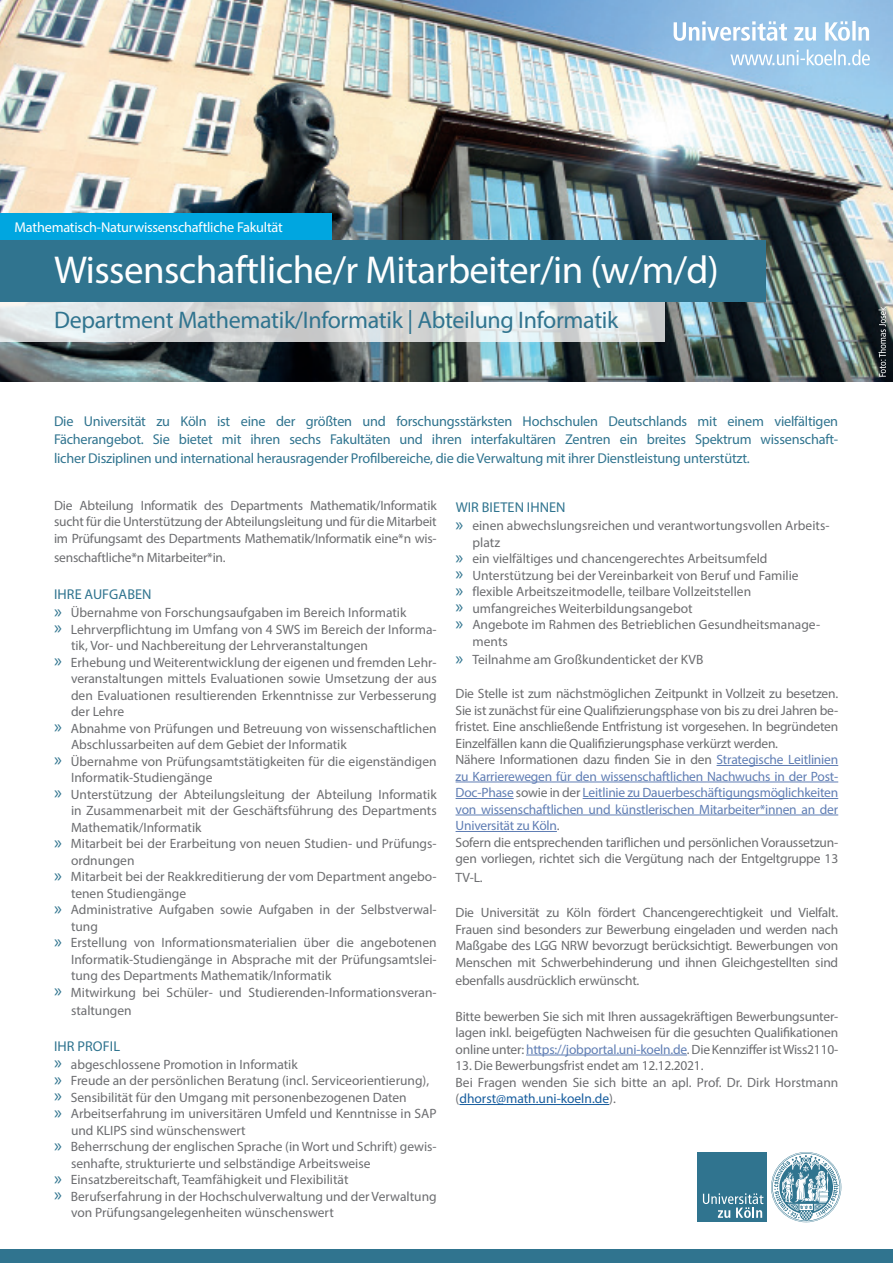
<style>
.page{position:relative;width:893px;height:1263px;background:#fff}
.page>*{position:absolute;margin:0;border:0;box-sizing:border-box;transform-origin:0 0}
.t1{font:39px "Myriad Pro";letter-spacing:-.015em;color:#fff}
.t2{font:24px "Myriad Pro";letter-spacing:-.015em;color:#30748f}
.t3{font:14.25px/18.8px "Myriad Pro";letter-spacing:-.015em;color:#30748f;text-align:justify}
.t4{font:14.25px "Myriad Pro";letter-spacing:-.015em;color:#fff}
.t5{font:14.25px "Myriad Pro";letter-spacing:.005em;color:#30748f}
.Fließtext{font:13.5px/16.5px "Myriad Pro";color:#6c6d70}
.t6{font:13.5px/16.5px "Myriad Pro";letter-spacing:-.015em;color:#607eb4;text-align:justify}
.s1{font-size:18.75px;color:#30748f}
.s2{color:#6c6d70}
.s3{color:#607eb4}
.s4{color:#175d9e}
</style>
<div class="page">
<img style="left:0;top:0;width:893px;height:382px">
<div style="left:0;top:1249px;width:893px;height:14px;background:#30748f"></div>
<svg style="left:730px;top:49px;width:140px;height:16px"></svg>
<svg style="left:674px;top:21px;width:195px;height:20px"></svg>
<div style="left:697px;top:1152px;width:70px;height:70px;background:#30748f"></div>
<svg style="left:703px;top:1193px;width:60px;height:25px"></svg>
<svg style="left:771px;top:1152px;width:70px;height:70px"></svg>
<div style="left:0;top:240px;width:765px;height:62px;background:#30748f"></div>
<svg style="left:0;top:302px;width:665px;height:39px;background:#dadedf"></svg>
<hr style="left:717px;top:765px;width:121px;height:1px;background:#607eb4">
<hr style="left:456px;top:782px;width:382px;height:1px;background:#607eb4">
<hr style="left:456px;top:798px;width:58px;height:1px;background:#607eb4">
<hr style="left:583px;top:798px;width:255px;height:1px;background:#607eb4">
<hr style="left:456px;top:815px;width:382px;height:1px;background:#607eb4">
<hr style="left:456px;top:831px;width:101px;height:1px;background:#607eb4">
<hr style="left:526px;top:1055px;width:161px;height:1px;background:#607eb4">
<hr style="left:459px;top:1104px;width:150px;height:1px;background:#175d9e">
<div style="left:0;top:213px;width:331px;height:27px;background:#00a6e0"></div>
<svg style="left:878px;top:307px;width:8px;height:70px"></svg>
<p class="t4" style="left:15px;top:218px;width:270px">Mathematisch-Naturwissenschaftliche Fakultät</p>
<p class="t1" style="left:54px;top:246px;width:666px">Wissenschaftliche/r Mitarbeiter/in (w/m/d)</p>
<p class="t2" style="left:54px;top:305px;width:566px">Department Mathematik/Informatik | Abteilung Informatik</p>
<p class="t3" style="left:54px;top:411px;width:786px">Die Universität zu Köln ist eine der größten und forschungsstärksten Hochschulen Deutschlands mit einem vielfältigen Fächerangebot. Sie bietet mit ihren sechs Fakultäten und ihren interfakultären Zentren ein breites Spektrum wissenschaft&shy;licher Disziplinen und international herausragender Profilbereiche, die die Verwaltung mit ihrer Dienstleistung unterstützt.</p>
<p class="Fließtext" style="left:54px;top:497px;width:384px;text-align:justify">Die Abteilung Informatik des Departments Mathematik/Informatik sucht für die Unterstützung der Abteilungsleitung und für die Mitarbeit im Prüfungsamt des Departments Mathematik/Informatik eine*n wis-</p>
<p class="Fließtext" style="left:54px;top:549px;width:173px">senschaftliche*n Mitarbeiter*in.</p>
<p class="t5" style="left:54px;top:585px;width:99px">IHRE AUFGABEN</p>
<p class="Fließtext" style="left:54px;top:604px;width:354px"><span class="s1">»</span> Übernahme von Forschungsaufgaben im Bereich Informatik</p>
<p class="Fließtext" style="left:71px;top:621px;width:367px;text-indent:-17px"><span class="s1">»</span> Lehrverpflichtung im Umfang von 4 SWS im Bereich der Informa&shy;tik, Vor- und Nachbereitung der Lehrveranstaltungen</p>
<p class="Fließtext" style="left:71px;top:654px;width:367px;text-align:justify;text-indent:-17px"><span class="s1">»</span> Erhebung und Weiterentwicklung der eigenen und fremden Lehr&shy;veranstaltungen mittels Evaluationen sowie Umsetzung der aus den Evaluationen resultierenden Erkenntnisse zur Verbesserung der Lehre</p>
<p class="Fließtext" style="left:71px;top:720px;width:367px;text-indent:-17px"><span class="s1">»</span> Abnahme von Prüfungen und Betreuung von wissenschaftlichen<br>Abschlussarbeiten auf dem Gebiet der Informatik</p>
<p class="Fließtext" style="left:71px;top:753px;width:367px;text-indent:-17px"><span class="s1">»</span> Übernahme von Prüfungsamtstätigkeiten für die eigenständigen<br>Informatik-Studiengänge</p>
<p class="Fließtext" style="left:71px;top:786px;width:367px;text-align:justify;text-indent:-17px"><span class="s1">»</span> Unterstützung der Abteilungsleitung der Abteilung Informatik in Zusammenarbeit mit der Geschäftsführung des Departments Mathematik/Informatik</p>
<p class="Fließtext" style="left:71px;top:835px;width:367px;text-indent:-17px"><span class="s1">»</span> Mitarbeit bei der Erarbeitung von neuen Studien- und Prüfungs&shy;ordnungen</p>
<p class="Fließtext" style="left:71px;top:868px;width:367px;text-indent:-17px"><span class="s1">»</span> Mitarbeit bei der Reakkreditierung der vom Department angebo&shy;tenen Studiengänge</p>
<p class="Fließtext" style="left:71px;top:901px;width:367px;text-indent:-17px"><span class="s1">»</span> Administrative Aufgaben sowie Aufgaben in der Selbstverwal&shy;tung</p>
<p class="Fließtext" style="left:71px;top:934px;width:367px;text-align:justify;text-indent:-17px"><span class="s1">»</span> Erstellung von Informationsmaterialien über die angebotenen Informatik-Studiengänge in Absprache mit der Prüfungsamtslei&shy;tung des Departments Mathematik/Informatik</p>
<p class="Fließtext" style="left:71px;top:983px;width:367px;line-height:18px;text-indent:-17px"><span class="s1">»</span> Mitwirkung bei Schüler- und Studierenden-Informationsveran&shy;staltungen</p>
<p class="t5" style="left:54px;top:1037px;width:67px">IHR PROFIL</p>
<p class="Fließtext" style="left:54px;top:1056px;width:245px"><span class="s1">»</span> abgeschlossene Promotion in Informatik</p>
<p class="Fließtext" style="left:54px;top:1072px;width:377px"><span class="s1">»</span> Freude an der persönlichen Beratung (incl. Serviceorientierung),</p>
<p class="Fließtext" style="left:54px;top:1089px;width:354px"><span class="s1">»</span> Sensibilität für den Umgang mit personenbezogenen Daten</p>
<p class="Fließtext" style="left:71px;top:1105px;width:367px;text-indent:-17px"><span class="s1">»</span> Arbeitserfahrung im universitären Umfeld und Kenntnisse in SAP und KLIPS sind wünschenswert</p>
<p class="Fließtext" style="left:71px;top:1138px;width:367px;text-indent:-17px"><span class="s1">»</span> Beherrschung der englischen Sprache (in Wort und Schrift) gewis&shy;senhafte, strukturierte und selbständige Arbeitsweise</p>
<p class="Fließtext" style="left:54px;top:1171px;width:296px"><span class="s1">»</span> Einsatzbereitschaft, Teamfähigkeit und Flexibilität</p>
<p class="Fließtext" style="left:71px;top:1188px;width:367px;text-indent:-17px"><span class="s1">»</span> Berufserfahrung in der Hochschulverwaltung und der Verwaltung von Prüfungsangelegenheiten wünschenswert</p>
<p class="t5" style="left:456px;top:498px;width:111px">WIR BIETEN IHNEN</p>
<p class="Fließtext" style="left:473px;top:517px;width:358px;text-indent:-17px"><span class="s1">»</span> einen abwechslungsreichen und verantwortungsvollen Arbeits&shy;platz</p>
<p class="Fließtext" style="left:456px;top:550px;width:313px"><span class="s1">»</span> ein vielfältiges und chancengerechtes Arbeitsumfeld</p>
<p class="Fließtext" style="left:456px;top:567px;width:345px"><span class="s1">»</span> Unterstützung bei der Vereinbarkeit von Beruf und Familie</p>
<p class="Fließtext" style="left:456px;top:583px;width:297px"><span class="s1">»</span> flexible Arbeitszeitmodelle, teilbare Vollzeitstellen</p>
<p class="Fließtext" style="left:456px;top:600px;width:239px"><span class="s1">»</span> umfangreiches Weiterbildungsangebot</p>
<p class="Fließtext" style="left:473px;top:616px;width:349px;text-indent:-17px"><span class="s1">»</span> Angebote im Rahmen des Betrieblichen Gesundheitsmanage&shy;ments</p>
<p class="Fließtext" style="left:456px;top:651px;width:249px"><span class="s1">»</span> Teilnahme am Großkundenticket der KVB</p>
<p class="Fließtext" style="left:456px;top:685px;width:384px;text-align:justify">Die Stelle ist zum nächstmöglichen Zeitpunkt in Vollzeit zu besetzen.<br>Sie ist zunächst für eine Qualifizierungsphase von bis zu drei Jahren be&shy;fristet. Eine anschließende Entfristung ist vorgesehen. In begründeten Einzelfällen kann die Qualifizierungsphase verkürzt werden.</p>
<p class="t6" style="left:456px;top:751px;width:384px"><span class="s2">Nähere Informationen dazu finden Sie in den</span> Strategische Leitlinien zu Karrierewegen für den wissenschaftlichen Nachwuchs in der Post-Doc-Phase <span class="s2">sowie in der</span> Leitlinie zu Dauerbeschäftigungsmöglichkeiten von wissenschaftlichen und künstlerischen Mitarbeiter*innen an der Universität zu Köln<span class="s2">.</span></p>
<p class="Fließtext" style="left:456px;top:834px;width:384px">Sofern die entsprechenden tariflichen und persönlichen Voraussetzun&shy;gen vorliegen, richtet sich die Vergütung nach der Entgeltgruppe 13</p>
<p class="Fließtext" style="left:456px;top:869px;width:29px">TV-L.</p>
<p class="Fließtext" style="left:456px;top:904px;width:384px;text-align:justify">Die Universität zu Köln fördert Chancengerechtigkeit und Vielfalt.<br>Frauen sind besonders zur Bewerbung eingeladen und werden nach Maßgabe des LGG NRW bevorzugt berücksichtigt. Bewerbungen von Menschen mit Schwerbehinderung und ihnen Gleichgestellten sind</p>
<p class="Fließtext" style="left:456px;top:972px;width:185px">ebenfalls ausdrücklich erwünscht.</p>
<p class="Fließtext" style="left:456px;top:1008px;width:384px;text-align:justify">Bitte bewerben Sie sich mit Ihren aussagekräftigen Bewerbungsunter&shy;lagen inkl. beigefügten Nachweisen für die gesuchten Qualifikationen online unter: <span class="s3">https://jobportal.uni-koeln.de</span>. Die Kennziffer ist Wiss2110-</p>
<p class="Fließtext" style="left:456px;top:1057px;width:249px">13. Die Bewerbungsfrist endet am 12.12.2021.</p>
<p class="Fließtext" style="left:456px;top:1074px;width:384px">Bei Fragen wenden Sie sich bitte an apl. Prof. Dr. Dirk Horstmann (<span class="s4">dhorst@math.uni-koeln.de</span>).</p>
</div>
